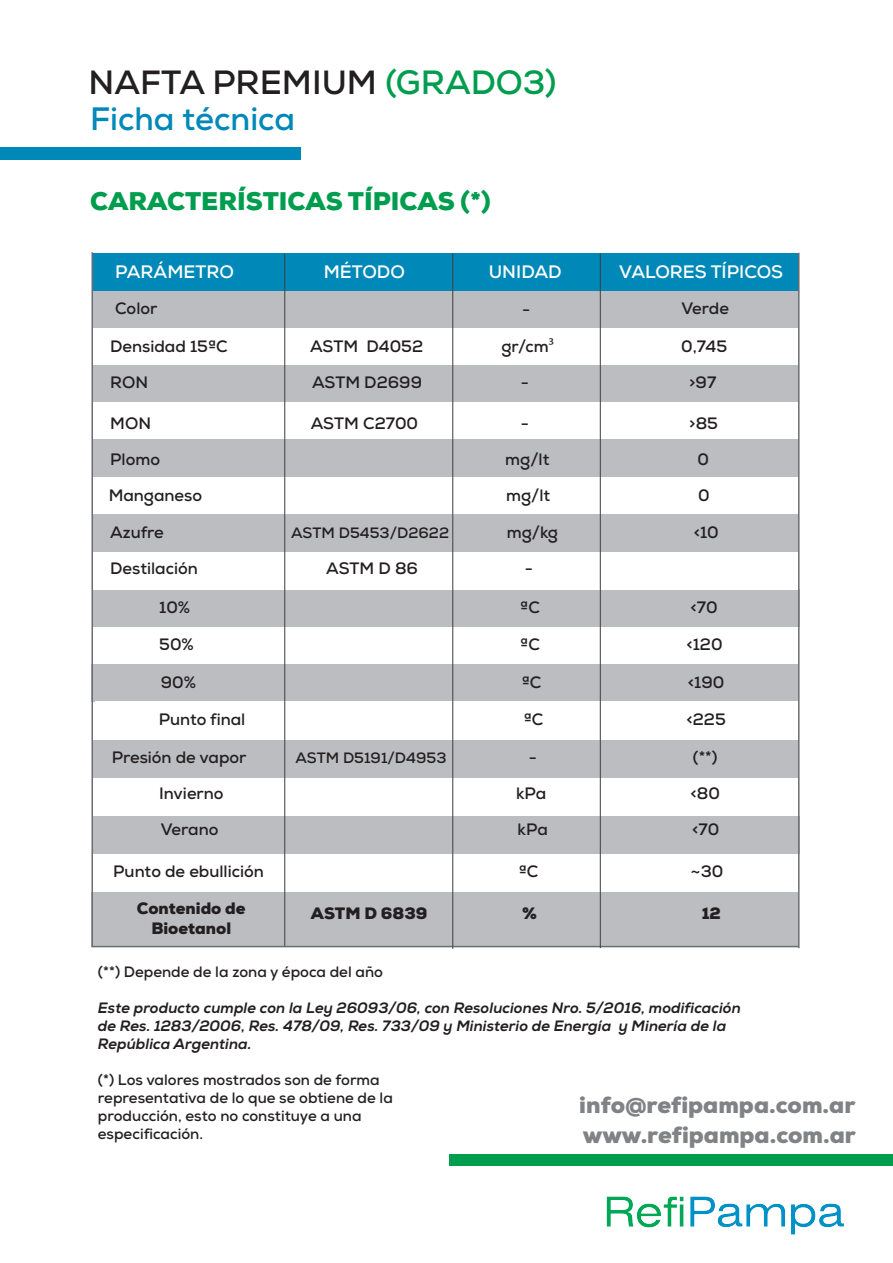
<style>
.page{position:relative;width:893px;height:1263px;background:#fff}
.page>*{position:absolute;margin:0;border:0;box-sizing:border-box;transform-origin:0 0}
.t1{font:700 33.6px "Nexa";color:#231f20}
.t2{font:700 32.4px "Nexa";color:#0089b8}
.t3{font:900 25.5px "Nexa";color:#009d4f}
.t4{font:900 23.4px "Nexa";color:#808285}
.t5{font:700 18px "Nexa";color:#fff}
.t6{font:700 16.5px "Nexa";color:#231f20}
.t7{font:900 16.5px/19.8px "Nexa";color:#231f20;text-align:center}
.t8{font:700 15px/18px "Nexa";color:#231f20}
.t9{font:italic 800 15px/18px "Nexa";color:#231f20}
.s1{color:#009d4f}
.s2{font-family:"Myriad Pro";font-weight:400}
</style>
<div class="page">
<div style="left:91px;top:664px;width:707px;height:37px;background:#bcbdc0"></div>
<div style="left:91px;top:892px;width:707px;height:55px;background:#bcbdc0"></div>
<div style="left:93px;top:816px;width:707px;height:37px;background:#bcbdc0"></div>
<div style="left:92px;top:740px;width:707px;height:38px;background:#bcbdc0"></div>
<div style="left:93px;top:589px;width:707px;height:37px;background:#bcbdc0"></div>
<div style="left:0;top:147px;width:300px;height:12px;background:#0089b8"></div>
<div style="left:92px;top:290px;width:707px;height:38px;background:#bcbdc0"></div>
<div style="left:92px;top:253px;width:707px;height:37px;background:#0089b8"></div>
<img style="left:606px;top:1196px;width:238px;height:39px">
<div style="left:92px;top:365px;width:707px;height:38px;background:#bcbdc0"></div>
<div style="left:92px;top:402px;width:707px;height:38px;background:#fff"></div>
<div style="left:92px;top:440px;width:707px;height:37px;background:#bcbdc0"></div>
<div style="left:92px;top:515px;width:707px;height:37px;background:#bcbdc0"></div>
<div style="left:92px;top:552px;width:707px;height:38px;background:#fff"></div>
<hr style="left:92px;top:946px;width:706px;height:1px;background:#6c6d70">
<hr style="left:798px;top:253px;width:2px;height:695px;background:#6c6d70">
<hr style="left:92px;top:252px;width:1px;height:695px;background:#6c6d70">
<div style="left:450px;top:1154px;width:443px;height:11px;background:#009d4f"></div>
<hr style="left:284px;top:254px;width:1px;height:692px;background:#3e3e3f">
<hr style="left:452px;top:253px;width:1px;height:696px;background:#3e3e3f">
<hr style="left:600px;top:253px;width:1px;height:695px;background:#3e3e3f">
<h1 class="t1" style="left:88px;top:60px;width:469px">NAFTA PREMIUM <span class="s1">(GRADO3)</span></h1>
<h2 class="t2" style="left:90px;top:98px;width:207px">Ficha técnica</h2>
<h3 class="t3" style="left:90px;top:185px;width:402px">CARACTERÍSTICAS TÍPICAS (*)</h3>
<p class="t5" style="left:115px;top:260px;width:120px">PARÁMETRO</p>
<p class="t5" style="left:324px;top:260px;width:83px">MÉTODO</p>
<p class="t5" style="left:489px;top:260px;width:74px">UNIDAD</p>
<p class="t5" style="left:619px;top:260px;width:165px">VALORES TÍPICOS</p>
<p class="t6" style="left:115px;top:298px;width:44px">Color</p>
<p class="t6" style="left:522px;top:299px;width:10px">-</p>
<p class="t6" style="left:681px;top:298px;width:49px">Verde</p>
<p class="t6" style="left:110px;top:335px;width:119px">Densidad 15ªC</p>
<p class="t6" style="left:310px;top:335px;width:115px">ASTM D4052</p>
<p class="t6" style="left:501px;top:335px;width:54px">gr/cm<span class="s2">³</span></p>
<p class="t6" style="left:681px;top:335px;width:47px">0,745</p>
<p class="t6" style="left:110px;top:371px;width:39px">RON</p>
<p class="t6" style="left:312px;top:371px;width:112px">ASTM D2699</p>
<p class="t6" style="left:521px;top:371px;width:10px">-</p>
<p class="t6" style="left:689px;top:371px;width:29px">&gt;97</p>
<p class="t6" style="left:110px;top:413px;width:42px">MON</p>
<p class="t6" style="left:311px;top:413px;width:109px">ASTM C2700</p>
<p class="t6" style="left:521px;top:413px;width:10px">-</p>
<p class="t6" style="left:689px;top:413px;width:30px">&gt;85</p>
<p class="t6" style="left:110px;top:449px;width:51px">Plomo</p>
<p class="t6" style="left:505px;top:449px;width:46px">mg/lt</p>
<p class="t6" style="left:697px;top:449px;width:13px">0</p>
<p class="t6" style="left:109px;top:485px;width:95px">Manganeso</p>
<p class="t6" style="left:506px;top:485px;width:46px">mg/lt</p>
<p class="t6" style="left:698px;top:485px;width:13px">0</p>
<p class="t6" style="left:110px;top:521px;width:55px">Azufre</p>
<p class="t8" style="left:291px;top:524px;width:159px">ASTM D5453/D2622</p>
<p class="t6" style="left:507px;top:521px;width:53px">mg/kg</p>
<p class="t6" style="left:694px;top:521px;width:27px">&lt;10</p>
<p class="t6" style="left:110px;top:558px;width:89px">Destilación</p>
<p class="t6" style="left:326px;top:558px;width:93px">ASTM D 86</p>
<p class="t6" style="left:525px;top:558px;width:10px">-</p>
<p class="t6" style="left:159px;top:596px;width:32px">10%</p>
<p class="t6" style="left:520px;top:596px;width:21px">ªC</p>
<p class="t6" style="left:690px;top:596px;width:29px">&lt;70</p>
<p class="t6" style="left:159px;top:634px;width:36px">50%</p>
<p class="t6" style="left:520px;top:634px;width:21px">ªC</p>
<p class="t6" style="left:686px;top:634px;width:38px">&lt;120</p>
<p class="t6" style="left:161px;top:671px;width:37px">90%</p>
<p class="t6" style="left:522px;top:671px;width:21px">ªC</p>
<p class="t6" style="left:688px;top:671px;width:38px">&lt;190</p>
<p class="t6" style="left:159px;top:709px;width:88px">Punto final</p>
<p class="t6" style="left:524px;top:709px;width:21px">ªC</p>
<p class="t6" style="left:686px;top:709px;width:41px">&lt;225</p>
<p class="t6" style="left:112px;top:746px;width:136px">Presión de vapor</p>
<p class="t8" style="left:295px;top:749px;width:153px">ASTM D5191/D4953</p>
<p class="t6" style="left:529px;top:746px;width:10px">-</p>
<p class="t6" style="left:693px;top:746px;width:26px">(**)</p>
<p class="t6" style="left:159px;top:782px;width:66px">Invierno</p>
<p class="t6" style="left:516px;top:782px;width:32px">kPa</p>
<p class="t6" style="left:690px;top:782px;width:31px">&lt;80</p>
<p class="t6" style="left:161px;top:819px;width:59px">Verano</p>
<p class="t6" style="left:518px;top:819px;width:32px">kPa</p>
<p class="t6" style="left:692px;top:819px;width:29px">&lt;70</p>
<p class="t6" style="left:113px;top:860px;width:152px">Punto de ebullición</p>
<p class="t6" style="left:519px;top:860px;width:21px">ªC</p>
<p class="t6" style="left:690px;top:860px;width:34px">~30</p>
<p class="t7" style="left:137px;top:898px;width:110px">Contenido de<br>Bioetanol</p>
<p class="t7" style="left:311px;top:903px;width:118px">ASTM D 6839</p>
<p class="t7" style="left:522px;top:903px;width:16px">%</p>
<p class="t7" style="left:702px;top:903px;width:21px">12</p>
<p class="t8" style="left:98px;top:963px;width:287px">(**) Depende de la zona y época del año</p>
<p class="t9" style="left:98px;top:999px;width:645px">Este producto cumple con la Ley 26093/06, con Resoluciones Nro. 5/2016, modificación de Res. 1283/2006, Res. 478/09, Res. 733/09 y Ministerio de Energía y Minería de la<br>República Argentina.</p>
<p class="t8" style="left:98px;top:1071px;width:297px">(*) Los valores mostrados son de forma representativa de lo que se obtiene de la producción, esto no constituye a una especificación.</p>
<h3 class="t4" style="left:579px;top:1090px;width:278px">info@refipampa.com.ar</h3>
<h3 class="t4" style="left:583px;top:1119px;width:275px">www.refipampa.com.ar</h3>
</div>
